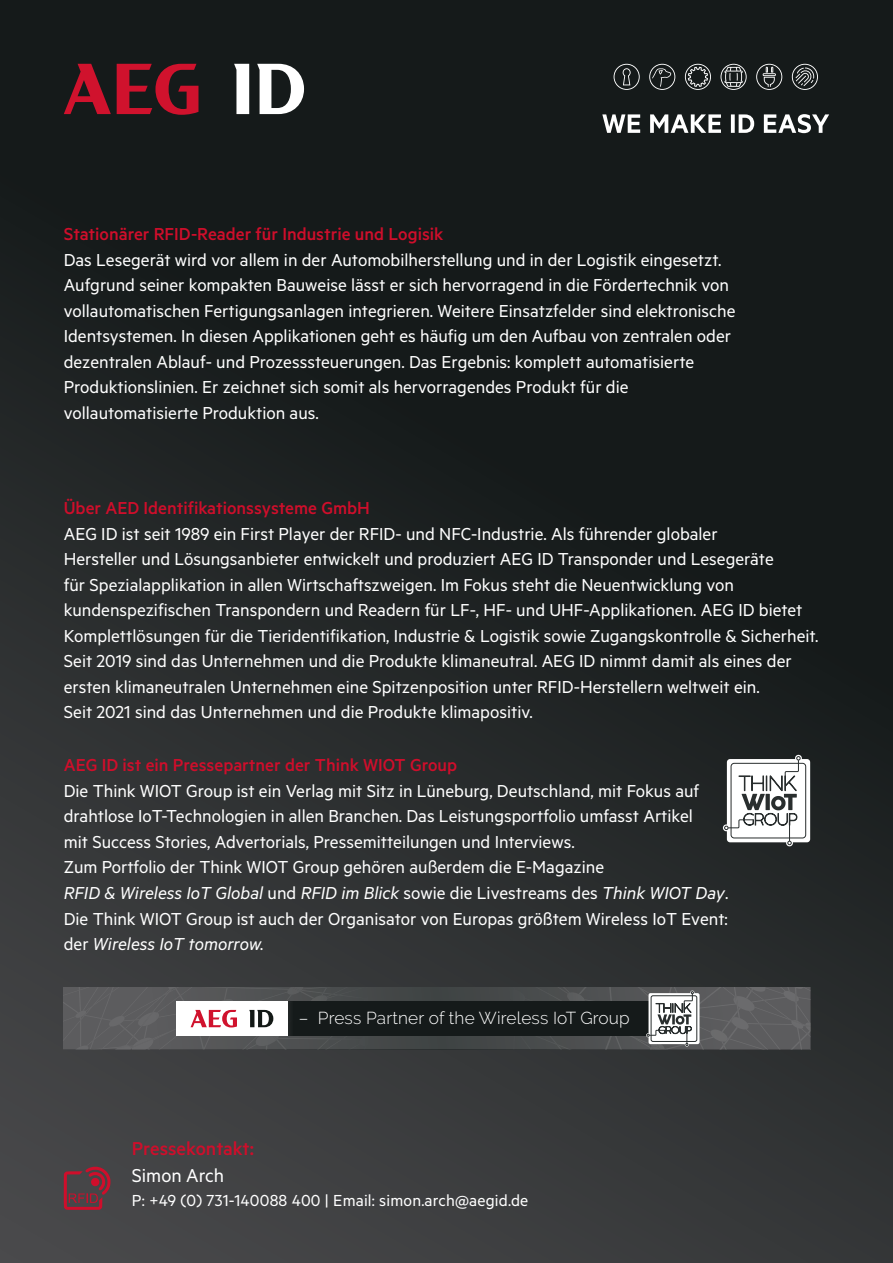
<style>
.page{position:relative;width:893px;height:1263px;background:#fff}
.page>*{position:absolute;margin:0;border:0;box-sizing:border-box;transform-origin:0 0}
.t1{font:500 21px "Metric";color:#cf0e2b}
.t2{font:21px "Metric";color:#fff}
.t3{font:19.5px/25.5px "Metric";color:#fff}
.t4{font:500 19.5px "Metric";color:#cf0e2b}
.t5{font:18px "Metric";letter-spacing:.01em;color:#fff}
.t6{font:300 17.25px "Raleway";letter-spacing:.01em;color:#fff}
.s1{font-style:italic}
</style>
<div class="page">
<div style="left:0;top:0;width:893px;height:1263px;background:linear-gradient(to bottom,#0c1212,#3c3d3f)"></div>
<svg style="left:64px;top:1166px;width:46px;height:44px;background:#71333e"></svg>
<svg style="left:64px;top:64px;width:134px;height:51px;background:#6b1622"></svg>
<svg style="left:234px;top:64px;width:70px;height:50px"></svg>
<svg style="left:602px;top:114px;width:227px;height:19px"></svg>
<svg style="left:685px;top:64px;width:26px;height:26px"></svg>
<svg style="left:649px;top:64px;width:26px;height:26px"></svg>
<svg style="left:614px;top:64px;width:26px;height:26px"></svg>
<svg style="left:756px;top:64px;width:26px;height:26px"></svg>
<svg style="left:720px;top:64px;width:27px;height:26px"></svg>
<svg style="left:792px;top:64px;width:26px;height:26px"></svg>
<div style="left:727px;top:759px;width:83px;height:83px;background:linear-gradient(to bottom,#fff,#fefefe);border-radius:3px"></div>
<div style="left:731px;top:763px;width:75px;height:75px;border:1px solid #292e2e;border-radius:3px"></div>
<svg style="left:724px;top:756px;width:77px;height:89px"></svg>
<div style="left:64px;top:988px;width:746px;height:61px;background:#434646"></div>
<div style="left:255px;top:1001px;width:410px;height:35px;background:#151a1a"></div>
<svg style="left:64px;top:988px;width:286px;height:61px"></svg>
<svg style="left:503px;top:988px;width:307px;height:62px"></svg>
<p class="t4" style="left:64px;top:223px;width:381px">Stationärer RFID-Reader für Industrie und Logisik</p>
<p class="t3" style="left:64px;top:246px;width:673px">Das Lesegerät wird vor allem in der Automobilherstellung und in der Logistik eingesetzt.<br>Aufgrund seiner kompakten Bauweise lässt er sich hervorragend in die Fördertechnik von vollautomatischen Fertigungsanlagen integrieren. Weitere Einsatzfelder sind elektronische Identsystemen. In diesen Applikationen geht es häufig um den Aufbau von zentralen oder dezentralen Ablauf- und Prozesssteuerungen. Das Ergebnis: komplett automatisierte Produktionslinien. Er zeichnet sich somit als hervorragendes Produkt für die vollautomatisierte Produktion aus.</p>
<p class="t4" style="left:64px;top:497px;width:308px">Über AED Identifikationssysteme GmbH</p>
<p class="t3" style="left:64px;top:520px;width:756px">AEG ID ist seit 1989 ein First Player der RFID- und NFC-Industrie. Als führender globaler<br>Hersteller und Lösungsanbieter entwickelt und produziert AEG ID Transponder und Lesegeräte<br>für Spezialapplikation in allen Wirtschaftszweigen. Im Fokus steht die Neuentwicklung von kundenspezifischen Transpondern und Readern für LF-, HF- und UHF-Applikationen. AEG ID bietet Komplettlösungen für die Tieridentifikation, Industrie &amp; Logistik sowie Zugangskontrolle &amp; Sicherheit.<br>Seit 2019 sind das Unternehmen und die Produkte klimaneutral. AEG ID nimmt damit als eines der ersten klimaneutralen Unternehmen eine Spitzenposition unter RFID-Herstellern weltweit ein.<br>Seit 2021 sind das Unternehmen und die Produkte klimapositiv.</p>
<p class="t4" style="left:64px;top:754px;width:395px">AEG ID ist ein Pressepartner der Think WIOT Group</p>
<p class="t3" style="left:64px;top:777px;width:666px">Die Think WIOT Group ist ein Verlag mit Sitz in Lüneburg, Deutschland, mit Fokus auf drahtlose IoT-Technologien in allen Branchen. Das Leistungsportfolio umfasst Artikel<br>mit Success Stories, Advertorials, Pressemitteilungen und Interviews.<br>Zum Portfolio der Think WIOT Group gehören außerdem die E-Magazine<br><span class="s1">RFID &amp; Wireless IoT Global</span> und <span class="s1">RFID im Blick</span> sowie die Livestreams des <span class="s1">Think WIOT Day</span>.<br>Die Think WIOT Group ist auch der Organisator von Europas größtem Wireless IoT Event: der <span class="s1">Wireless IoT tomorrow.</span></p>
<p class="t6" style="left:299px;top:1008px;width:332px">– Press Partner of the Wireless IoT Group</p>
<p class="t1" style="left:132px;top:1137px;width:124px">Pressekontakt:</p>
<p class="t2" style="left:132px;top:1163px;width:94px">Simon Arch</p>
<p class="t5" style="left:132px;top:1190px;width:398px">P: +49 (0) 731-140088 400 | Email: simon.arch@aegid.de</p>
</div>
